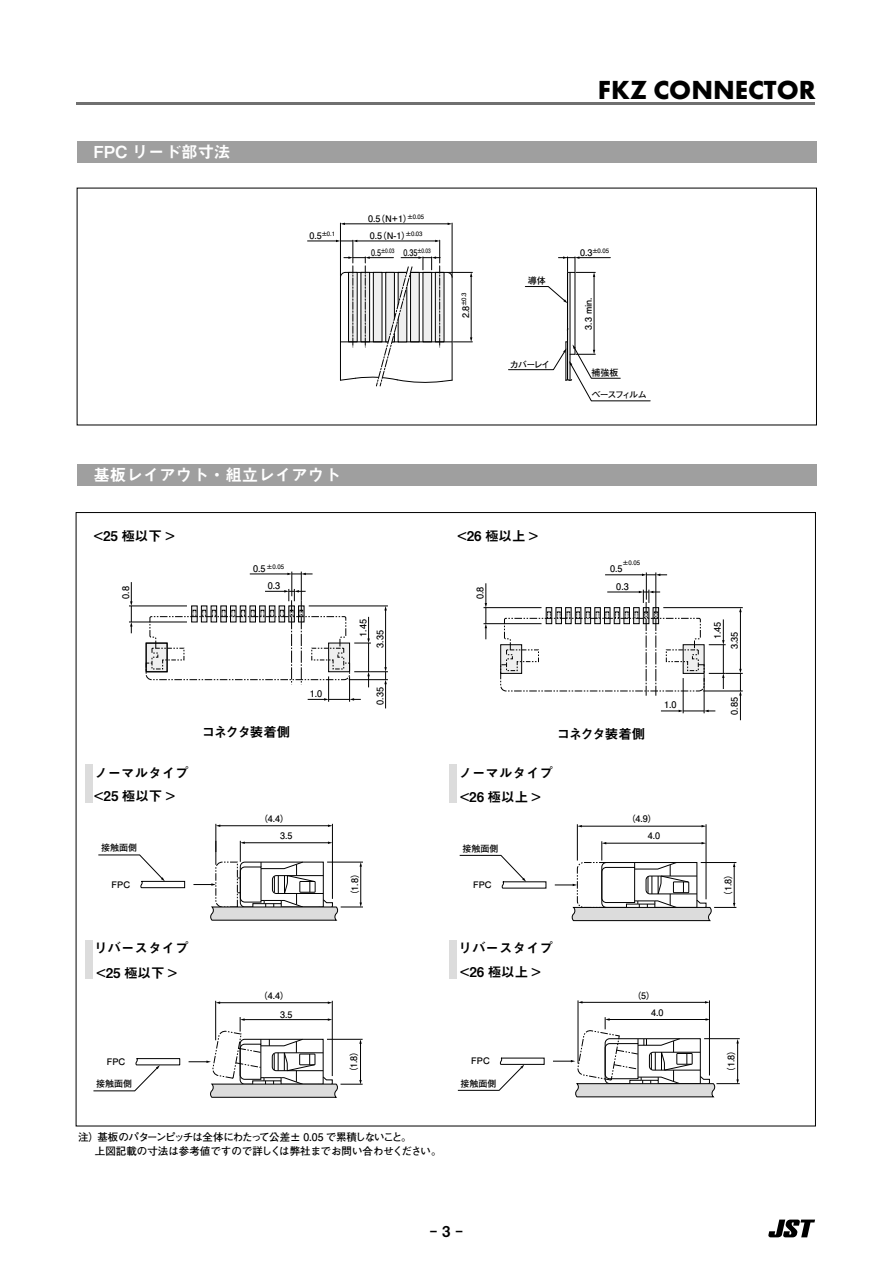
<style>
.page{position:relative;width:893px;height:1263px;background:#fff}
.page>*{position:absolute;margin:0;border:0;box-sizing:border-box;transform-origin:0 0}
.t1{font:700 27.15px "Futura PT";color:#000}
.t2{font:16.5px "Midashi Go Pr 6 N MB31";color:#fff}
.t3{font:15px "Midashi Go Pr 6 N MB31";color:#000}
.t4{font:13.5px "Midashi Go Pr 6 N MB31";color:#000}
.t5{font:13.5px "Midashi Go Pr 6 N MB31";letter-spacing:-.08em;color:#000}
.t6{font:13.5px "Midashi Go Pr 6 N MB31";letter-spacing:-.085em;color:#000}
.t7{font:700 10.5px/13.5px "Futo Go B101 Pr 6 N";letter-spacing:-.005em;color:#000}
.t8{font:700 9.15px "Futo Go B101 Pr 6 N";color:#000}
.t9{font:700 9px/18.6px "Futo Go B101 Pr 6 N";color:#000}
.t10{font:700 9px "Futo Go B101 Pr 6 N";letter-spacing:-.145em;color:#000}
.t11{font:700 6.15px "Futo Go B101 Pr 6 N";color:#000}
.t12{font:700 6px "Futo Go B101 Pr 6 N";color:#000}
.t13{font:700 6px "Futo Go B101 Pr 6 N";color:#000;scale:.8 1}
.s1{font-size:9px}
</style>
<div class="page">
<svg style="left:768px;top:1219px;width:47px;height:18px"></svg>
<hr style="left:77px;top:102px;width:738px;height:3px;background:#707070">
<div style="left:77px;top:141px;width:740px;height:21px;background:#9f9f9f"></div>
<div style="left:77px;top:464px;width:740px;height:21px;background:#9f9f9f"></div>
<hr style="left:129px;top:606px;width:58px;height:1px;background:#000">
<hr style="left:129px;top:622px;width:58px;height:1px;background:#000">
<svg style="left:130px;top:582px;width:3px;height:51px"></svg>
<svg style="left:145px;top:572px;width:243px;height:136px"></svg>
<hr style="left:483px;top:607px;width:58px;height:1px;background:#000">
<hr style="left:483px;top:623px;width:58px;height:1px;background:#000">
<svg style="left:485px;top:583px;width:2px;height:56px"></svg>
<svg style="left:500px;top:572px;width:243px;height:148px"></svg>
<hr style="left:709px;top:1000px;width:1px;height:75px;background:#000">
<hr style="left:578px;top:1000px;width:1px;height:63px;background:#000">
<hr style="left:582px;top:1002px;width:124px;height:1px;background:#000">
<svg style="left:553px;top:1017px;width:187px;height:81px"></svg>
<svg style="left:457px;top:1057px;width:88px;height:34px"></svg>
<hr style="left:575px;top:272px;width:1px;height:82px;background:#000">
<hr style="left:567px;top:272px;width:1px;height:108px;background:#000">
<hr style="left:570px;top:272px;width:1px;height:108px;background:#000">
<hr style="left:340px;top:223px;width:1px;height:54px;background:#000">
<hr style="left:452px;top:223px;width:1px;height:54px;background:#000">
<hr style="left:579px;top:257px;width:31px;height:1px;background:#000">
<hr style="left:344px;top:224px;width:104px;height:1px;background:#000">
<hr style="left:594px;top:276px;width:1px;height:75px;background:#000">
<svg style="left:558px;top:256px;width:37px;height:21px"></svg>
<svg style="left:308px;top:240px;width:164px;height:146px"></svg>
<svg style="left:525px;top:286px;width:42px;height:17px"></svg>
<svg style="left:508px;top:341px;width:143px;height:60px"></svg>
<hr style="left:332px;top:1001px;width:1px;height:75px;background:#000">
<hr style="left:215px;top:1001px;width:1px;height:39px;background:#000">
<hr style="left:219px;top:1002px;width:110px;height:1px;background:#000">
<svg style="left:93px;top:1058px;width:87px;height:33px"></svg>
<svg style="left:189px;top:1017px;width:174px;height:81px"></svg>
<svg style="left:98px;top:854px;width:87px;height:34px"></svg>
<svg style="left:193px;top:824px;width:170px;height:97px"></svg>
<hr style="left:706px;top:824px;width:1px;height:75px;background:#000">
<hr style="left:577px;top:824px;width:1px;height:36px;background:#000">
<hr style="left:581px;top:826px;width:121px;height:1px;background:#000">
<svg style="left:555px;top:841px;width:181px;height:81px"></svg>
<svg style="left:459px;top:855px;width:88px;height:34px"></svg>
<div style="left:85px;top:765px;width:8px;height:38px;background:#dcdcdc"></div>
<div style="left:450px;top:765px;width:7px;height:38px;background:#dcdcdc"></div>
<div style="left:85px;top:940px;width:8px;height:38px;background:#dcdcdc"></div>
<div style="left:450px;top:940px;width:7px;height:38px;background:#dcdcdc"></div>
<h2 class="t2" style="left:77px;top:138px;width:155px">　FPC リード部寸法</h2>
<p class="t9" style="left:368px;top:209px;width:58px">0.5(N+1)<sup>±0.05</sup></p>
<p class="t12" style="left:309px;top:229px;width:27px"><span class="s1">0.5</span>±0.1</p>
<p class="t9" style="left:370px;top:226px;width:54px">0.5(N-1)<sup>±0.03</sup></p>
<p class="t13" style="left:371px;top:245px;width:31px"><span class="s1">0.5</span>±0.03</p>
<p class="t13" style="left:403px;top:245px;width:36px"><span class="s1">0.35</span>±0.03</p>
<h2 class="t2" style="left:77px;top:462px;width:265px">　基板レイアウト・組立レイアウト</h2>
<h1 class="t1" style="left:598px;top:72px;width:219px">FKZ CONNECTOR</h1>
<p class="t9" style="left:528px;top:271px;width:19px">導体</p>
<p class="t12" style="left:580px;top:245px;width:31px"><span class="s1">0.3</span>±0.05</p>
<p class="t12" style="left:459px;top:318px;width:27px;rotate:-90deg"><span class="s1">2.8</span>±0.3</p>
<p class="t9" style="left:579px;top:329px;width:34px;rotate:-90deg">3.3 min.</p>
<p class="t9" style="left:510px;top:355px;width:42px">カバーレイ</p>
<p class="t9" style="left:591px;top:362px;width:28px">補強板</p>
<p class="t10" style="left:591px;top:387px;width:57px">ベースフィルム</p>
<h3 class="t4" style="left:94px;top:525px;width:82px">&lt;25 極以下 &gt;</h3>
<h3 class="t4" style="left:457px;top:526px;width:82px">&lt;26 極以上 &gt;</h3>
<p class="t8" style="left:118px;top:599px;width:14px;rotate:-90deg">0.8</p>
<p class="t11" style="left:266px;top:561px;width:19px">±0.05</p>
<p class="t8" style="left:253px;top:561px;width:14px">0.5</p>
<p class="t8" style="left:268px;top:578px;width:14px">0.3</p>
<p class="t8" style="left:356px;top:637px;width:19px;rotate:-90deg">1.45</p>
<p class="t8" style="left:373px;top:648px;width:19px;rotate:-90deg">3.35</p>
<p class="t8" style="left:473px;top:599px;width:14px;rotate:-90deg">0.8</p>
<p class="t11" style="left:622px;top:558px;width:19px">±0.05</p>
<p class="t8" style="left:610px;top:561px;width:14px">0.5</p>
<p class="t8" style="left:616px;top:579px;width:14px">0.3</p>
<p class="t8" style="left:310px;top:686px;width:14px">1.0</p>
<p class="t8" style="left:373px;top:705px;width:19px;rotate:-90deg">0.35</p>
<h3 class="t5" style="left:202px;top:721px;width:90px">コネクタ装着側</h3>
<h3 class="t6" style="left:557px;top:723px;width:90px">コネクタ装着側</h3>
<h3 class="t4" style="left:94px;top:762px;width:96px">ノーマルタイプ</h3>
<h3 class="t4" style="left:459px;top:762px;width:96px">ノーマルタイプ</h3>
<h3 class="t4" style="left:94px;top:785px;width:82px">&lt;25 極以下 &gt;</h3>
<h3 class="t4" style="left:460px;top:786px;width:82px">&lt;26 極以上 &gt;</h3>
<p class="t9" style="left:263px;top:809px;width:23px">(4.4)</p>
<p class="t9" style="left:631px;top:809px;width:23px">(4.9)</p>
<p class="t8" style="left:664px;top:697px;width:14px">1.0</p>
<p class="t9" style="left:101px;top:838px;width:37px">接触面側</p>
<p class="t9" style="left:111px;top:875px;width:20px">FPC</p>
<p class="t9" style="left:280px;top:826px;width:14px">3.5</p>
<p class="t9" style="left:345px;top:895px;width:23px;rotate:-90deg">(1.8)</p>
<p class="t9" style="left:462px;top:839px;width:37px">接触面側</p>
<p class="t9" style="left:473px;top:875px;width:20px">FPC</p>
<h3 class="t4" style="left:94px;top:937px;width:96px">リバースタイプ</h3>
<h3 class="t4" style="left:459px;top:937px;width:96px">リバースタイプ</h3>
<h3 class="t4" style="left:96px;top:962px;width:82px">&lt;25 極以下 &gt;</h3>
<h3 class="t4" style="left:460px;top:961px;width:82px">&lt;26 極以上 &gt;</h3>
<p class="t9" style="left:107px;top:1052px;width:20px">FPC</p>
<p class="t9" style="left:96px;top:1074px;width:37px">接触面側</p>
<p class="t9" style="left:280px;top:986px;width:14px;text-indent:-17px">(4.4)<br>3.5</p>
<p class="t9" style="left:344px;top:1072px;width:23px;rotate:-90deg">(1.8)</p>
<p class="t7" style="left:95px;top:1130px;width:348px;text-indent:-17px">注）基板のパターンピッチは全体にわたって公差± 0.05 で累積しないこと。<br>上図記載の寸法は参考値ですので詳しくは弊社までお問い合わせください。</p>
<p class="t9" style="left:471px;top:1051px;width:20px">FPC</p>
<p class="t9" style="left:461px;top:1074px;width:37px">接触面側</p>
<h3 class="t3" style="left:430px;top:1219px;width:35px">- 3 -</h3>
<p class="t9" style="left:648px;top:826px;width:14px">4.0</p>
<p class="t9" style="left:637px;top:985px;width:16px">(5)</p>
<p class="t9" style="left:651px;top:1003px;width:14px">4.0</p>
<p class="t8" style="left:710px;top:639px;width:19px;rotate:-90deg">1.45</p>
<p class="t8" style="left:727px;top:649px;width:19px;rotate:-90deg">3.35</p>
<p class="t8" style="left:727px;top:715px;width:19px;rotate:-90deg">0.85</p>
<p class="t9" style="left:719px;top:896px;width:23px;rotate:-90deg">(1.8)</p>
<p class="t9" style="left:721px;top:1072px;width:23px;rotate:-90deg">(1.8)</p>
</div>
